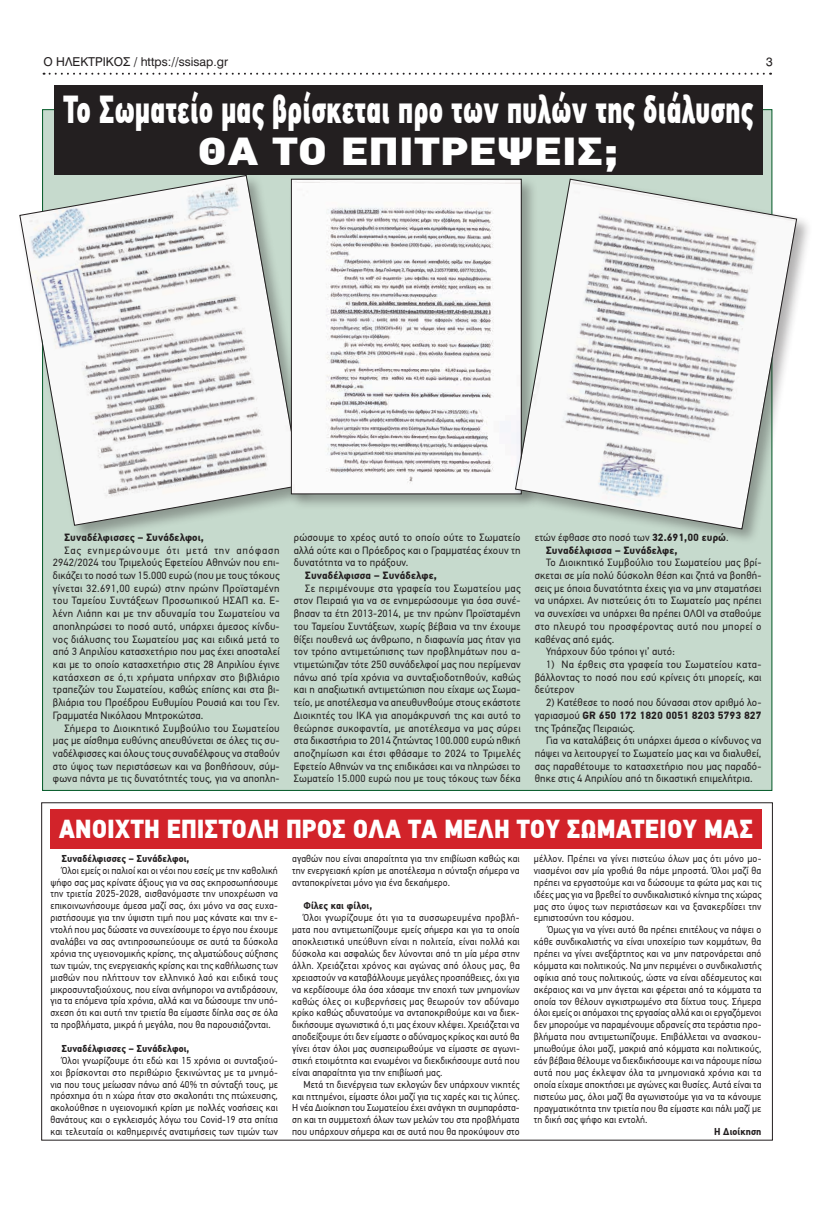
<style>
.page{position:relative;width:823px;height:1219px;background:#fff}
.page>*{position:absolute;margin:0;border:0;box-sizing:border-box;transform-origin:0 0}
.t1{font:900 39px/42px "PF Din Text Pro";letter-spacing:.01em;color:#fff;text-align:center;scale:.65 1}
.t2{font:900 26px "PF Din Text Pro";color:#fff;scale:.87 1}
.t3{font:12px "UB Helvetica";color:#231f20}
.t4{font:10.5px/12.7px "PF Din Text Pro";letter-spacing:.01em;color:#231f20;text-align:justify}
.t5{font:700 10.5px/12.7px "PF Din Text Pro";letter-spacing:.01em;color:#231f20}
.t6{font:10.5px "PF Din Text Pro";letter-spacing:.03em;color:#231f20}
.t7{font:10px/11.9px "PF Din Text Pro";letter-spacing:.01em;color:#231f20;text-align:justify;scale:.95 1}
.t8{font:700 10px "PF Din Text Pro";letter-spacing:.01em;color:#231f20;scale:.95 1}
.s1{font-weight:400}
.s2{font-weight:700}
</style>
<div class="page">
<svg style="left:44px;top:73px;width:726px;height:2px"></svg>
<div style="left:42px;top:109px;width:730px;height:682px;background:#c6dacd;border:1px solid #005825"></div>
<div style="left:50px;top:810px;width:711px;height:39px;background:#d2232a"></div>
<div style="left:54px;top:85px;width:708px;height:90px;background:#231f20"></div>
<div style="left:17px;top:173px;width:300px;height:369px;background:#231f20;opacity:.35"></div>
<svg style="left:19px;top:174px;width:283px;height:352px"></svg>
<div style="left:288px;top:176px;width:249px;height:335px;background:#231f20;opacity:.35"></div>
<img style="left:293px;top:181px;width:220px;height:311px">
<div style="left:291px;top:179px;width:230px;height:315px;border:1px solid #231f20"></div>
<div style="left:513px;top:177px;width:299px;height:368px;background:#231f20;opacity:.35"></div>
<svg style="left:514px;top:178px;width:283px;height:352px"></svg>
<p class="t3" style="left:44px;top:55px;width:186px">O HΛEKTPIKOΣ / https://ssisap.gr</p>
<p class="t3" style="left:765px;top:55px;width:8px">3</p>
<h1 class="t1" style="left:63px;top:89px;width:1062px">Το Σωματείο μας βρίσκεται προ των πυλών της διάλυσης<br>ΘΑ ΤΟ ΕΠΙΤΡΕΨΕΙΣ;</h1>
<p class="t5" style="left:64px;top:531px;width:141px">Συναδέλφισσες – Συνάδελφοι,</p>
<p class="t4" style="left:53px;top:544px;width:228px;text-indent:11px">Σας ενημερώνουμε ότι μετά την απόφαση 2942/2024 του Τριμελούς Εφετείου Αθηνών που επι&shy;δικάζει το ποσό των 15.000 ευρώ (που με τους τόκους γίνεται 32.691,00 ευρώ) στην πρώην Προϊσταμένη του Ταμείου Συντάξεων Προσωπικού ΗΣΑΠ κα. Ε&shy;λένη Λιάπη και με την αδυναμία του Σωματείου να αποπληρώσει το ποσό αυτό, υπάρχει άμεσος κίνδυ&shy;νος διάλυσης του Σωματείου μας και ειδικά μετά το από 3 Απριλίου κατασχετήριο που μας έχει αποσταλεί και με το οποίο κατασχετήριο στις 28 Απριλίου έγινε κατάσχεση σε ό,τι χρήματα υπήρχαν στο βιβλιάριο τραπεζών του Σωματείου, καθώς επίσης και στα βι&shy;βλιάρια του Προέδρου Ευθυμίου Ρουσιά και του Γεν.<br>Γραμματέα Νικόλαου Μητροκώτσα.</p>
<p class="t4" style="left:53px;top:722px;width:228px;text-indent:11px">Σήμερα το Διοικητικό Συμβούλιο του Σωματείου μας με αίσθημα ευθύνης απευθύνεται σε όλες τις συ&shy;ναδέλφισσες και όλους τους συναδέλφους να σταθούν στο ύψος των περιστάσεων και να βοηθήσουν, σύμ&shy;φωνα πάντα με τις δυνατότητές τους, για να αποπλη-</p>
<p class="t4" style="left:294px;top:531px;width:228px">ρώσουμε το χρέος αυτό το οποίο ούτε το Σωματείο αλλά ούτε και ο Πρόεδρος και ο Γραμματέας έχουν τη δυνατότητα να το πράξουν.</p>
<p class="t5" style="left:305px;top:569px;width:133px">Συναδέλφισσα – Συνάδελφε,</p>
<p class="t4" style="left:294px;top:582px;width:228px;text-indent:11px">Σε περιμένουμε στα γραφεία του Σωματείου μας στον Πειραιά για να σε ενημερώσουμε για όσα συνέ&shy;βησαν τα έτη 2013-2014, με την πρώην Προϊσταμένη του Ταμείου Συντάξεων, χωρίς βέβαια να την έχουμε θίξει πουθενά ως άνθρωπο, η διαφωνία μας ήταν για τον τρόπο αντιμετώπισης των προβλημάτων που α&shy;ντιμετώπιζαν τότε 250 συνάδελφοί μας που περίμεναν πάνω από τρία χρόνια να συνταξιοδοτηθούν, καθώς και η απαξιωτική αντιμετώπιση που είχαμε ως Σωμα&shy;τείο, με αποτέλεσμα να απευθυνθούμε στους εκάστοτε Διοικητές του ΙΚΑ για απομάκρυνσή της και αυτό το θεώρησε συκοφαντία, με αποτέλεσμα να μας σύρει στα δικαστήρια το 2014 ζητώντας 100.000 ευρώ ηθική αποζημίωση και έτσι φθάσαμε το 2024 το Τριμελές Εφετείο Αθηνών να της επιδικάσει και να πληρώσει το Σωματείο 15.000 ευρώ που με τους τόκους των δέκα</p>
<p class="t5" style="left:546px;top:531px;width:184px;text-indent:-11px"><span class="s1">ετών έφθασε στο ποσό των</span> 32.691,00 ευρώ<span class="s1">.<br></span>Συναδέλφισσα – Συνάδελφε,</p>
<p class="t4" style="left:546px;top:556px;width:217px">Το Διοικητικό Συμβούλιο του Σωματείου μας βρί-</p>
<p class="t4" style="left:534px;top:569px;width:228px">σκεται σε μία πολύ δύσκολη θέση και ζητά να βοηθή-</p>
<p class="t4" style="left:534px;top:582px;width:228px">σεις με όποια δυνατότητα έχεις για να μην σταματήσει</p>
<p class="t4" style="left:534px;top:595px;width:228px">να υπάρχει. Αν πιστεύεις ότι το Σωματείο μας πρέπει</p>
<p class="t4" style="left:534px;top:607px;width:228px">να συνεχίσει να υπάρχει θα πρέπει ΟΛΟΙ να σταθούμε</p>
<p class="t6" style="left:534px;top:620px;width:228px">στο πλευρό του προσφέροντας αυτό που μπορεί ο</p>
<p class="t4" style="left:534px;top:633px;width:81px">καθένας από εμάς.</p>
<p class="t4" style="left:546px;top:645px;width:130px">Υπάρχουν δύο τρόποι γι’ αυτό:</p>
<p class="t4" style="left:534px;top:658px;width:228px;text-indent:11px">1) Να έρθεις στα γραφεία του Σωματείου κατα&shy;βάλλοντας το ποσό που εσύ κρίνεις ότι μπορείς, και δεύτερον</p>
<p class="t4" style="left:534px;top:696px;width:228px;text-indent:11px">2) Κατέθεσε το ποσό που δύνασαι στον αριθμό λο&shy;γαριασμού <span class="s2">GR 650 172 1820 0051 8203 5793 827 </span>της Τράπεζας Πειραιώς.</p>
<p class="t4" style="left:534px;top:734px;width:228px;text-indent:11px">Για να καταλάβεις ότι υπάρχει άμεσα ο κίνδυνος να πάψει να λειτουργεί το Σωματείο μας και να διαλυθεί, σας παραθέτουμε το κατασχετήριο που μας παραδό&shy;θηκε στις 4 Απριλίου από τη δικαστική επιμελήτρια.</p>
<h2 class="t2" style="left:59px;top:812px;width:798px">ΑΝΟΙΧΤΗ ΕΠΙΣΤΟΛΗ ΠΡΟΣ ΟΛΑ ΤΑ ΜΕΛΗ ΤΟΥ ΣΩΜΑΤΕΙΟΥ ΜΑΣ</h2>
<p class="t8" style="left:62px;top:852px;width:136px">Συναδέλφισσες – Συνάδελφοι,</p>
<p class="t7" style="left:50px;top:864px;width:241px;text-indent:11px">Όλοι εμείς οι παλιοί και οι νέοι που εσείς με την καθολική ψήφο σας μας κρίνατε άξιους για να σας εκπροσωπήσουμε την τριετία 2025-2028, αισθανόμαστε την υποχρέωση να επικοινωνήσουμε άμεσα μαζί σας, όχι μόνο να σας ευχα&shy;ριστήσουμε για την ύψιστη τιμή που μας κάνατε και την ε&shy;ντολή που μας δώσατε να συνεχίσουμε το έργο που έχουμε αναλάβει να σας αντιπροσωπεύουμε σε αυτά τα δύσκολα χρόνια της υγειονομικής κρίσης, της αλματώδους αύξησης των τιμών, της ενεργειακής κρίσης και της καθήλωσης των μισθών που πλήττουν τον ελληνικό λαό και ειδικά τους μικροσυνταξιούχους, που είναι ανήμποροι να αντιδράσουν, για τα επόμενα τρία χρόνια, αλλά και να δώσουμε την υπό&shy;σχεση ότι και αυτή την τριετία θα είμαστε δίπλα σας σε όλα τα προβλήματα, μικρά ή μεγάλα, που θα παρουσιάζονται.</p>
<p class="t8" style="left:62px;top:1042px;width:136px">Συναδέλφισσες – Συνάδελφοι,</p>
<p class="t7" style="left:50px;top:1054px;width:241px;text-indent:11px">Όλοι γνωρίζουμε ότι εδώ και 15 χρόνια οι συνταξιού&shy;χοι βρίσκονται στο περιθώριο ξεκινώντας με τα μνημό&shy;νια που τους μείωσαν πάνω από 40% τη σύνταξή τους, με πρόσχημα ότι η χώρα ήταν στο σκαλοπάτι της πτώχευσης, ακολούθησε η υγειονομική κρίση με πολλές νοσήσεις και θανάτους και ο εγκλεισμός λόγω του Covid-19 στα σπίτια και τελευταία οι καθημερινές ανατιμήσεις των τιμών των</p>
<p class="t7" style="left:292px;top:853px;width:241px">αγαθών που είναι απαραίτητα για την επιβίωση καθώς και την ενεργειακή κρίση με αποτέλεσμα η σύνταξη σήμερα να ανταποκρίνεται μόνο για ένα δεκαήμερο.</p>
<p class="t8" style="left:303px;top:900px;width:74px">Φίλες και φίλοι,</p>
<p class="t7" style="left:292px;top:912px;width:241px;text-indent:11px">Όλοι γνωρίζουμε ότι για τα συσσωρευμένα προβλή&shy;ματα που αντιμετωπίζουμε εμείς σήμερα και για τα οποία αποκλειστικά υπεύθυνη είναι η πολιτεία, είναι πολλά και δύσκολα και ασφαλώς δεν λύνονται από τη μία μέρα στην άλλη. Χρειάζεται χρόνος και αγώνας από όλους μας, θα χρειαστούν να καταβάλλουμε μεγάλες προσπάθειες, όχι για να κερδίσουμε όλα όσα χάσαμε την εποχή των μνημονίων καθώς όλες οι κυβερνήσεις μας θεωρούν τον αδύναμο κρίκο καθώς αδυνατούμε να ανταποκριθούμε και να διεκ&shy;δικήσουμε αγωνιστικά ό,τι μας έχουν κλέψει. Χρειάζεται να αποδείξουμε ότι δεν είμαστε ο αδύναμος κρίκος και αυτό θα γίνει όταν όλοι μας συσπειρωθούμε να είμαστε σε αγωνι&shy;στική ετοιμότητα και ενωμένοι να διεκδικήσουμε αυτά που είναι απαραίτητα για την επιβίωσή μας.</p>
<p class="t7" style="left:292px;top:1078px;width:241px;text-indent:11px">Μετά τη διενέργεια των εκλογών δεν υπάρχουν νικητές και ηττημένοι, είμαστε όλοι μαζί για τις χαρές και τις λύπες.<br>Η νέα Διοίκηση του Σωματείου έχει ανάγκη τη συμπαράστα&shy;ση και τη συμμετοχή όλων των μελών του στα προβλήματα που υπάρχουν σήμερα και σε αυτά που θα προκύψουν στο</p>
<p class="t7" style="left:533px;top:853px;width:241px">μέλλον. Πρέπει να γίνει πιστεύω όλων μας ότι μόνο μο&shy;νιασμένοι σαν μία γροθιά θα πάμε μπροστά. Όλοι μαζί θα πρέπει να εργαστούμε και να δώσουμε τα φώτα μας και τις ιδέες μας για να βρεθεί το συνδικαλιστικό κίνημα της χώρας μας στο ύψος των περιστάσεων και να ξανακερδίσει την εμπιστοσύνη του κόσμου.</p>
<p class="t7" style="left:533px;top:924px;width:241px;text-indent:14px">Όμως για να γίνει αυτό θα πρέπει επιτέλους να πάψει ο κάθε συνδικαλιστής να είναι υποχείριο των κομμάτων, θα πρέπει να γίνει ανεξάρτητος και να μην πατρονάρεται από κόμματα και πολιτικούς. Να μην περιμένει ο συνδικαλιστής οφίκια από τους πολιτικούς, ώστε να είναι αδέσμευτος και ακέραιος και να μην άγεται και φέρεται από τα κόμματα τα οποία τον θέλουν αγκιστρωμένο στα δίχτυα τους. Σήμερα όλοι εμείς οι απόμαχοι της εργασίας αλλά και οι εργαζόμενοι δεν μπορούμε να παραμένουμε αδρανείς στα τεράστια προ&shy;βλήματα που αντιμετωπίζουμε. Επιβάλλεται να ανασκου&shy;μπωθούμε όλοι μαζί, μακριά από κόμματα και πολιτικούς, εάν βέβαια θέλουμε να διεκδικήσουμε και να πάρουμε πίσω αυτά που μας έκλεψαν όλα τα μνημονιακά χρόνια και τα οποία είχαμε αποκτήσει με αγώνες και θυσίες. Αυτά είναι τα πιστεύω μας, όλοι μαζί θα αγωνιστούμε για να τα κάνουμε πραγματικότητα την τριετία που θα είμαστε και πάλι μαζί με τη δική σας ψήφο και εντολή.</p>
<p class="t8" style="left:713px;top:1126px;width:51px">Η Διοίκηση</p>
</div>
